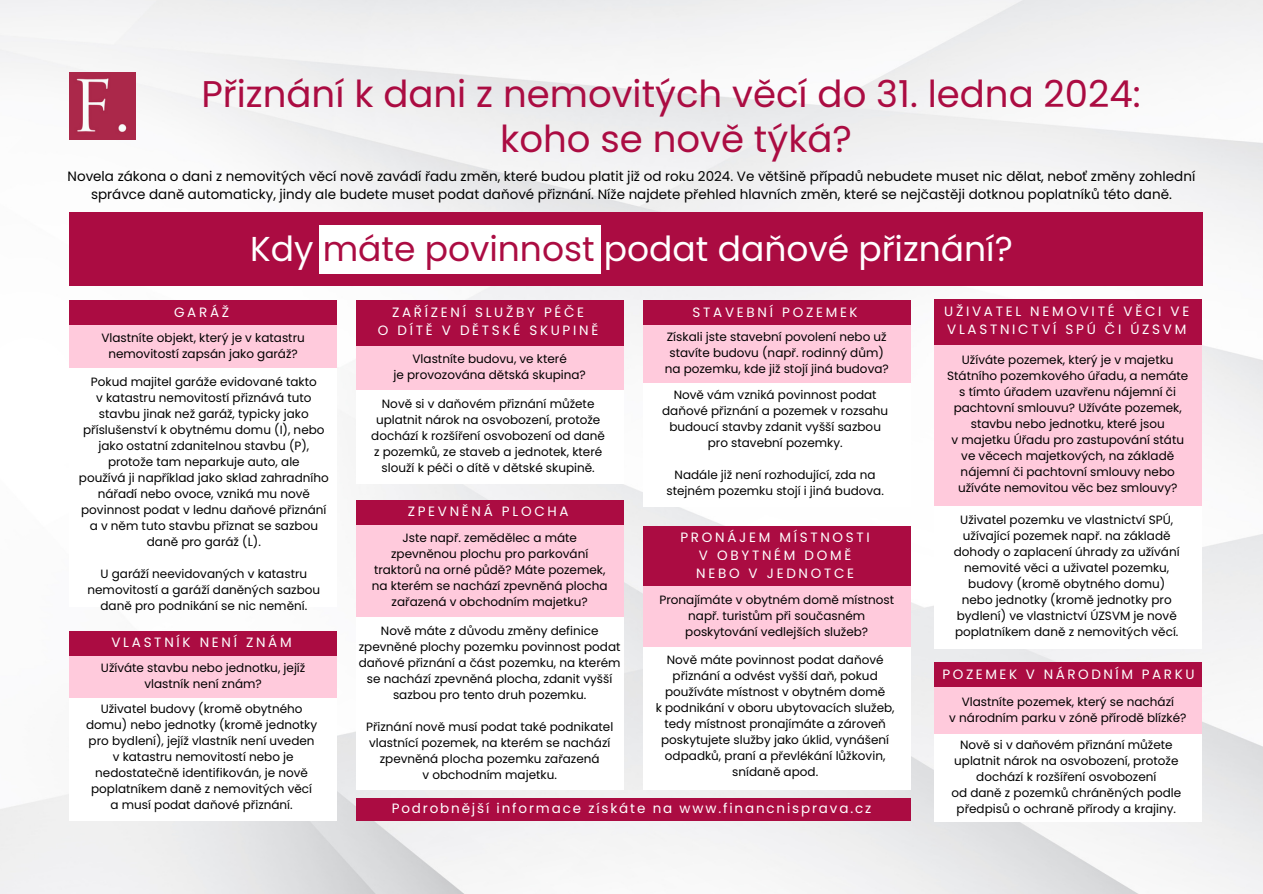
<style>
.page{position:relative;width:1263px;height:894px;background:#fff}
.page>*{position:absolute;margin:0;border:0;box-sizing:border-box;transform-origin:0 0}
.t1{font:37.05px "Poppins";color:#ab0c42}
.t2{font:34.5px "Poppins";color:#fff}
.t3{font:13.5px/18px "Poppins";color:#000;text-align:center}
.t4{font:13.5px/18px "Poppins";letter-spacing:.2em;color:#fff}
.t5{font:13.5px "Poppins";letter-spacing:.135em;color:#fff}
.t6{font:12px/16px "Poppins";color:#000;text-align:center}
.s1{color:#ab0c42}
</style>
<div class="page">
<img style="left:0;top:0;width:1263px;height:893px">
<div style="left:643px;top:325px;width:268px;height:58px;background:#ffcadc"></div>
<div style="left:643px;top:383px;width:268px;height:123px;background:#fff"></div>
<div style="left:643px;top:300px;width:268px;height:25px;background:#ab0c42"></div>
<div style="left:69px;top:655px;width:268px;height:43px;background:#ffcadc"></div>
<div style="left:69px;top:698px;width:268px;height:122px;background:#fff"></div>
<div style="left:69px;top:631px;width:268px;height:24px;background:#ab0c42"></div>
<div style="left:69px;top:212px;width:1133px;height:74px;background:#ab0c42"></div>
<div style="left:319px;top:225px;width:282px;height:48px;background:#fff"></div>
<div style="left:356px;top:524px;width:268px;height:93px;background:#ffcadc"></div>
<div style="left:356px;top:617px;width:268px;height:172px;background:#fff"></div>
<div style="left:356px;top:499px;width:268px;height:25px;background:#ab0c42"></div>
<div style="left:69px;top:325px;width:268px;height:43px;background:#ffcadc"></div>
<div style="left:69px;top:368px;width:268px;height:238px;background:#fff"></div>
<div style="left:69px;top:300px;width:268px;height:25px;background:#ab0c42"></div>
<div style="left:643px;top:586px;width:268px;height:60px;background:#ffcadc"></div>
<div style="left:643px;top:646px;width:268px;height:143px;background:#fff"></div>
<div style="left:643px;top:526px;width:268px;height:60px;background:#ab0c42"></div>
<div style="left:356px;top:345px;width:268px;height:46px;background:#ffcadc"></div>
<div style="left:356px;top:390px;width:268px;height:94px;background:#fff"></div>
<div style="left:356px;top:300px;width:268px;height:45px;background:#ab0c42"></div>
<div style="left:934px;top:345px;width:268px;height:161px;background:#ffcadc"></div>
<div style="left:934px;top:506px;width:268px;height:142px;background:#fff"></div>
<div style="left:934px;top:299px;width:268px;height:46px;background:#ab0c42"></div>
<div style="left:356px;top:798px;width:555px;height:22px;background:#ab0c42"></div>
<div style="left:934px;top:687px;width:268px;height:46px;background:#ffcadc"></div>
<div style="left:934px;top:734px;width:268px;height:87px;background:#fff"></div>
<div style="left:934px;top:662px;width:268px;height:25px;background:#ab0c42"></div>
<img style="left:69px;top:73px;width:67px;height:66px">
<p class="t1" style="left:201px;top:68px;width:941px">Přiznání k dani z nemovitých věcí do 31. ledna 2024:</p>
<p class="t1" style="left:500px;top:113px;width:353px">koho se nově týká?</p>
<p class="t3" style="left:68px;top:167px;width:1129px">Novela zákona o dani z nemovitých věcí nově zavádí řadu změn, které budou platit již od roku 2024. Ve většině případů nebudete muset nic dělat, neboť změny zohlední správce daně automaticky, jindy ale budete muset podat daňové přiznání. Níže najdete přehled hlavních změn, které se nejčastěji dotknou poplatníků této daně.</p>
<p class="t2" style="left:250px;top:224px;width:764px">Kdy <span class="s1">máte povinnost</span> podat daňové přiznání?</p>
<p class="t4" style="left:174px;top:303px;width:57px">GARÁŽ</p>
<p class="t6" style="left:101px;top:330px;width:205px">Vlastníte objekt, který je v katastru nemovitostí zapsán jako garáž?</p>
<p class="t6" style="left:91px;top:373px;width:227px">Pokud majitel garáže evidované takto</p>
<p class="t6" style="left:83px;top:389px;width:243px">v katastru nemovitostí přiznává tuto stavbu jinak než garáž, typicky jako příslušenství k obytnému domu (I), nebo jako ostatní zdanitelnou stavbu (P), protože tam neparkuje auto, ale</p>
<p class="t6" style="left:79px;top:469px;width:251px">používá ji například jako sklad zahradního nářadí nebo ovoce, vzniká mu nově povinnost podat v lednu daňové přiznání a v něm tuto stavbu přiznat se sazbou daně pro garáž (L).</p>
<p class="t6" style="left:88px;top:565px;width:234px">U garáží neevidovaných v katastru nemovitostí a garáží daněných sazbou daně pro podnikání se nic nemění.</p>
<p class="t4" style="left:111px;top:633px;width:182px">VLASTNÍK NENÍ ZNÁM</p>
<p class="t6" style="left:101px;top:659px;width:206px">Užíváte stavbu nebo jednotku, jejíž vlastník není znám?</p>
<p class="t6" style="left:86px;top:700px;width:232px">Uživatel budovy (kromě obytného domu) nebo jednotky (kromě jednotky pro bydlení), jejíž vlastník není uveden</p>
<p class="t6" style="left:91px;top:748px;width:222px">v katastru nemovitostí nebo je nedostatečně identifikován, je nově poplatníkem daně z nemovitých věcí</p>
<p class="t6" style="left:110px;top:796px;width:184px">a musí podat daňové přiznání.</p>
<p class="t4" style="left:392px;top:303px;width:194px">ZAŘÍZENÍ SLUŽBY PÉČE</p>
<p class="t4" style="left:378px;top:321px;width:222px">O DÍTĚ V DĚTSKÉ SKUPINĚ</p>
<p class="t6" style="left:413px;top:350px;width:156px">Vlastníte budovu, ve které</p>
<p class="t6" style="left:394px;top:366px;width:194px">je provozována dětská skupina?</p>
<p class="t6" style="left:371px;top:396px;width:235px">Nově si v daňovém přiznání můžete uplatnit nárok na osvobození, protože dochází k rozšíření osvobození od daně z pozemků, ze staveb a jednotek, které slouží k péči o dítě v dětské skupině.</p>
<p class="t4" style="left:408px;top:502px;width:162px">ZPEVNĚNÁ PLOCHA</p>
<p class="t6" style="left:372px;top:529px;width:237px">Jste např. zemědělec a máte zpevněnou plochu pro parkování traktorů na orné půdě? Máte pozemek, na kterém se nachází zpevněná plocha zařazená v obchodním majetku?</p>
<p class="t6" style="left:359px;top:622px;width:263px">Nově máte z důvodu změny definice zpevněné plochy pozemku povinnost podat daňové přiznání a část pozemku, na kterém se nachází zpevněná plocha, zdanit vyšší sazbou pro tento druh pozemku.</p>
<p class="t6" style="left:366px;top:718px;width:249px">Přiznání nově musí podat také podnikatel vlastnící pozemek, na kterém se nachází zpevněná plocha pozemku zařazená</p>
<p class="t6" style="left:423px;top:766px;width:136px">v obchodním majetku.</p>
<p class="t4" style="left:693px;top:303px;width:167px">STAVEBNÍ POZEMEK</p>
<p class="t6" style="left:667px;top:328px;width:221px;text-align:left">Získali jste stavební povolení nebo už stavíte budovu (např. rodinný dům)</p>
<p class="t6" style="left:665px;top:360px;width:226px">na pozemku, kde již stojí jiná budova?</p>
<p class="t6" style="left:662px;top:386px;width:228px">Nově vám vzniká povinnost podat daňové přiznání a pozemek v rozsahu budoucí stavby zdanit vyšší sazbou</p>
<p class="t6" style="left:708px;top:434px;width:136px">pro stavební pozemky.</p>
<p class="t6" style="left:666px;top:466px;width:219px">Nadále již není rozhodující, zda na stejném pozemku stojí i jiná budova.</p>
<p class="t4" style="left:680px;top:528px;width:191px">PRONÁJEM MÍSTNOSTI</p>
<p class="t4" style="left:699px;top:546px;width:154px">V OBYTNÉM DOMĚ</p>
<p class="t4" style="left:696px;top:564px;width:160px">NEBO V JEDNOTCE</p>
<p class="t6" style="left:659px;top:591px;width:236px">Pronajímáte v obytném domě místnost např. turistům při současném poskytování vedlejších služeb?</p>
<p class="t6" style="left:665px;top:652px;width:222px">Nově máte povinnost podat daňové přiznání a odvést vyšší daň, pokud používáte místnost v obytném domě</p>
<p class="t6" style="left:656px;top:700px;width:240px">k podnikání v oboru ubytovacích služeb, tedy místnost pronajímáte a zároveň poskytujete služby jako úklid, vynášení odpadků, praní a převlékání lůžkovin, snídaně apod.</p>
<p class="t5" style="left:392px;top:798px;width:481px">Podrobnější informace získáte na www.financnisprava.cz</p>
<p class="t4" style="left:944px;top:302px;width:247px">UŽIVATEL NEMOVITÉ VĚCI VE<br>VLASTNICTVÍ SPÚ ČI ÚZSVM</p>
<p class="t6" style="left:947px;top:351px;width:243px">Užíváte pozemek, který je v majetku<br>Státního pozemkového úřadu, a nemáte</p>
<p class="t6" style="left:954px;top:383px;width:230px">s tímto úřadem uzavřenu nájemní či pachtovní smlouvu? Užíváte pozemek, stavbu nebo jednotku, které jsou</p>
<p class="t6" style="left:951px;top:431px;width:234px">v majetku Úřadu pro zastupování státu</p>
<p class="t6" style="left:958px;top:447px;width:221px;text-align:left">ve věcech majetkových, na základě nájemní či pachtovní smlouvy nebo užíváte nemovitou věc bez smlouvy?</p>
<p class="t6" style="left:954px;top:511px;width:227px">Uživatel pozemku ve vlastnictví SPÚ, užívající pozemek např. na základě dohody o zaplacení úhrady za užívání nemovité věci a uživatel pozemku, budovy (kromě obytného domu)</p>
<p class="t6" style="left:955px;top:591px;width:225px">nebo jednotky (kromě jednotky pro bydlení) ve vlastnictví ÚZSVM je nově poplatníkem daně z nemovitých věcí.</p>
<p class="t4" style="left:942px;top:664px;width:253px">POZEMEK V NÁRODNÍM PARKU</p>
<p class="t6" style="left:962px;top:693px;width:214px">Vlastníte pozemek, který se nachází</p>
<p class="t6" style="left:949px;top:709px;width:239px">v národním parku v zóně přírodě blízké?</p>
<p class="t6" style="left:954px;top:736px;width:226px">Nově si v daňovém přiznání můžete uplatnit nárok na osvobození, protože dochází k rozšíření osvobození</p>
<p class="t6" style="left:951px;top:784px;width:231px">od daně z pozemků chráněných podle předpisů o ochraně přírody a krajiny.</p>
</div>
